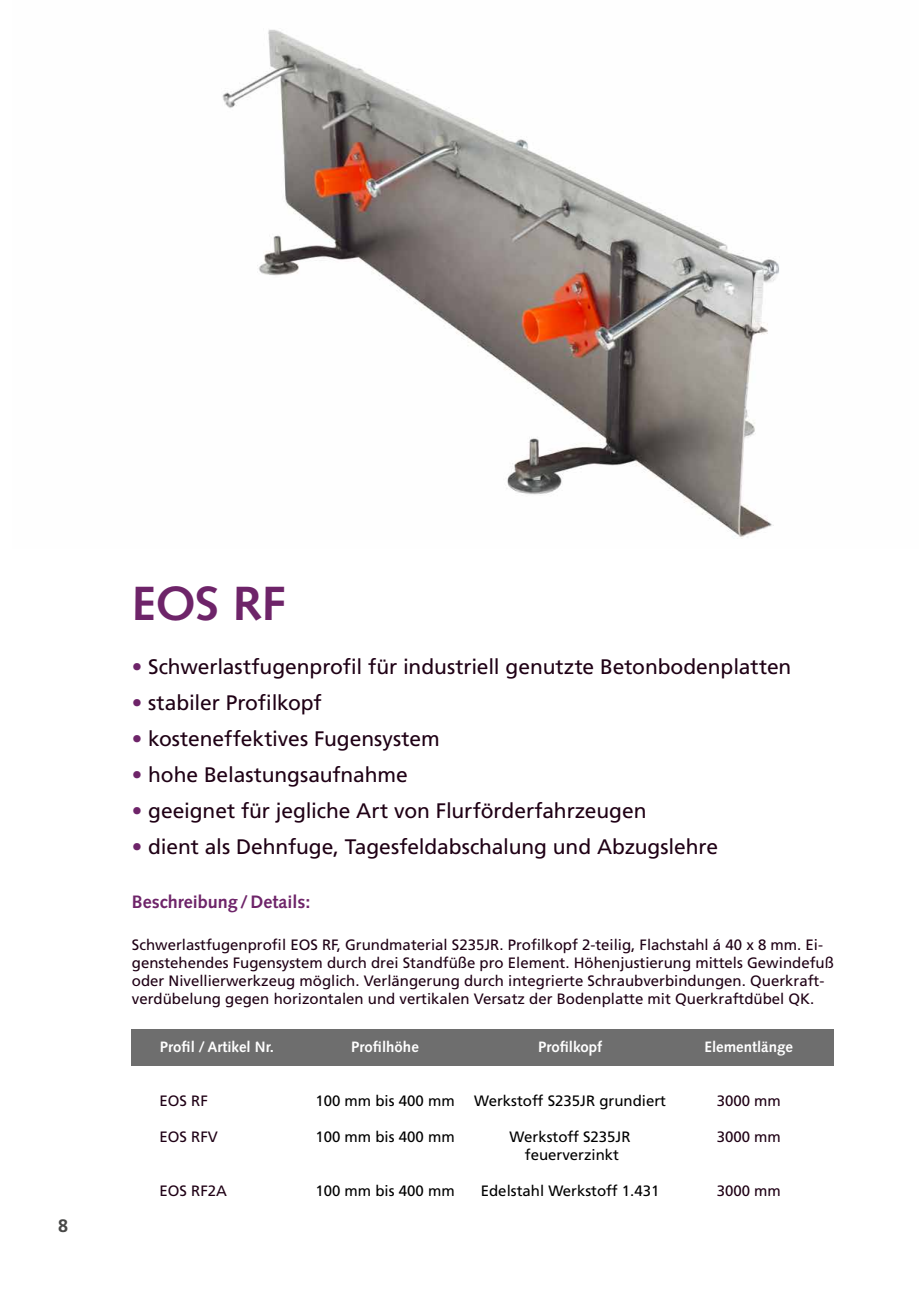
<style>
.page{position:relative;width:919px;height:1289px;background:#fff}
.page>*{position:absolute;margin:0;border:0;box-sizing:border-box;transform-origin:0 0}
.t1{font:700 48px "Syntax LT Std";color:#6e2469}
.t2{font:21px "Frutiger LT Std";letter-spacing:-.005em;color:#1f0015}
.t3{font:700 18px "Syntax LT Std";color:#6e2469}
.t4{font:700 18px "Frutiger LT Std";color:#484847}
.t5{font:15px/18px "Frutiger LT Std";color:#1f0015}
.t6{font:15px/18px "Frutiger LT Std";color:#000;text-align:center}
.t7{font:700 15px "Syntax LT Std";color:#fff}
.s1{color:#6e2469}
</style>
<div class="page">
<img style="left:222px;top:29px;width:557px;height:510px">
<div style="left:132px;top:1029px;width:701px;height:36px;background:#6e6e6e"></div>
<p class="t4" style="left:58px;top:1215px;width:12px">8</p>
<h1 class="t1" style="left:132px;top:576px;width:155px">EOS RF</h1>
<h2 class="t2" style="left:132px;top:654px;width:661px"><span class="s1">•</span> Schwerlastfugenprofil für industriell genutzte Betonbodenplatten</h2>
<h2 class="t2" style="left:132px;top:690px;width:191px"><span class="s1">•</span> stabiler Profilkopf</h2>
<h2 class="t2" style="left:132px;top:726px;width:309px"><span class="s1">•</span> kosteneffektives Fugensystem</h2>
<h2 class="t2" style="left:132px;top:762px;width:277px"><span class="s1">•</span> hohe Belastungsaufnahme</h2>
<h2 class="t2" style="left:132px;top:798px;width:516px"><span class="s1">•</span> geeignet für jegliche Art von Flurförderfahrzeugen</h2>
<h2 class="t2" style="left:132px;top:834px;width:587px"><span class="s1">•</span> dient als Dehnfuge, Tagesfeldabschalung und Abzugslehre</h2>
<p class="t3" style="left:132px;top:891px;width:180px">Beschreibung/Details:</p>
<p class="t5" style="left:132px;top:935px;width:703px">Schwerlastfugenprofil EOS RF, Grundmaterial S235JR. Profilkopf 2-teilig, Flachstahl á 40 x 8 mm. Ei&shy;genstehendes Fugensystem durch drei Standfüße pro Element. Höhenjustierung mittels Gewindefuß oder Nivellierwerkzeug möglich. Verlängerung durch integrierte Schraubverbindungen. Querkraft&shy;verdübelung gegen horizontalen und vertikalen Versatz der Bodenplatte mit Querkraftdübel QK.</p>
<p class="t7" style="left:160px;top:1038px;width:116px">Profil / Artikel Nr.</p>
<p class="t5" style="left:159px;top:1092px;width:50px">EOS RF</p>
<p class="t5" style="left:159px;top:1128px;width:60px">EOS RFV</p>
<p class="t5" style="left:159px;top:1182px;width:69px">EOS RF2A</p>
<p class="t7" style="left:351px;top:1038px;width:69px">Profilhöhe</p>
<p class="t6" style="left:315px;top:1092px;width:141px">100 mm bis 400 mm</p>
<p class="t6" style="left:315px;top:1128px;width:141px">100 mm bis 400 mm</p>
<p class="t6" style="left:315px;top:1182px;width:141px">100 mm bis 400 mm</p>
<p class="t7" style="left:538px;top:1038px;width:66px">Profilkopf</p>
<p class="t6" style="left:474px;top:1092px;width:193px">Werkstoff S235JR grundiert</p>
<p class="t6" style="left:509px;top:1128px;width:122px">Werkstoff S235JR feuerverzinkt</p>
<p class="t6" style="left:481px;top:1182px;width:180px">Edelstahl Werkstoff 1.431</p>
<p class="t7" style="left:704px;top:1038px;width:90px">Elementlänge</p>
<p class="t5" style="left:716px;top:1092px;width:66px">3000 mm</p>
<p class="t5" style="left:716px;top:1128px;width:66px">3000 mm</p>
<p class="t5" style="left:716px;top:1182px;width:66px">3000 mm</p>
</div>
